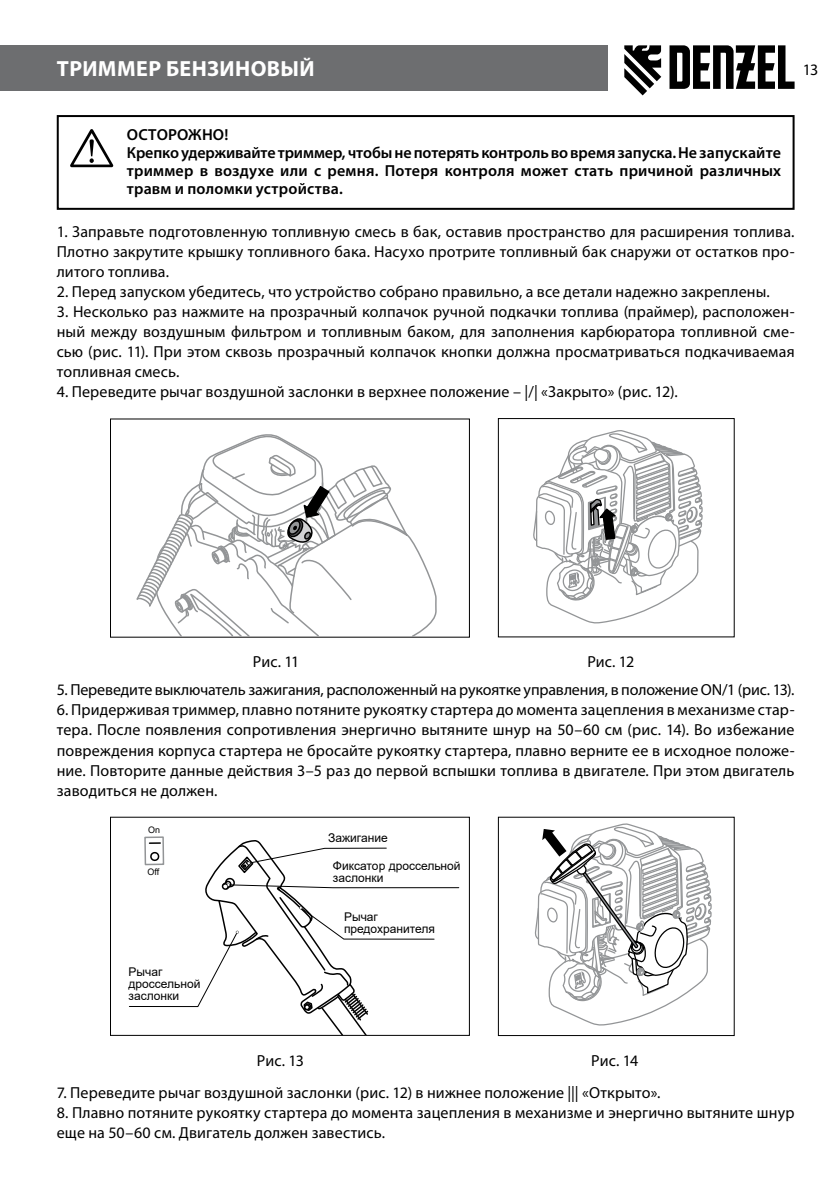
<style>
.page{position:relative;width:840px;height:1191px;background:#fff}
.page>*{position:absolute;margin:0;border:0;box-sizing:border-box;transform-origin:0 0}
.t1{font:700 22px "Myriad Pro";letter-spacing:.015em;color:#fff}
.t2{font:16px/20px "Myriad Pro";letter-spacing:.01em;color:#000;text-align:justify}
.t3{font:600 16px/18px "Myriad Pro";letter-spacing:.01em;color:#000}
.t4{font:16px "Myriad Pro";letter-spacing:-.01em;color:#000}
.t5{font:12px/12px "Arial";color:#000}
.t6{font:9px "Arial";color:#000}
</style>
<div class="page">
<div style="left:0;top:45px;width:607px;height:46px;background:#6d6e70"></div>
<svg style="left:624px;top:45px;width:37px;height:50px"></svg>
<svg style="left:669px;top:45px;width:125px;height:44px"></svg>
<svg style="left:70px;top:129px;width:43px;height:38px"></svg>
<div style="left:57px;top:115px;width:737px;height:95px;border:2px solid #000"></div>
<div style="left:497px;top:418px;width:237px;height:219px;border:1px solid #000"></div>
<svg style="left:531px;top:418px;width:172px;height:220px"></svg>
<svg style="left:135px;top:434px;width:302px;height:204px"></svg>
<div style="left:110px;top:816px;width:359px;height:220px;border:1px solid #000"></div>
<div style="left:497px;top:816px;width:237px;height:220px;border:1px solid #000"></div>
<svg style="left:128px;top:840px;width:331px;height:196px"></svg>
<div style="left:144px;top:836px;width:20px;height:29px;border:2px solid #939597"></div>
<svg style="left:533px;top:816px;width:178px;height:210px"></svg>
<h1 class="t1" style="left:57px;top:58px;width:259px">ТРИММЕР БЕНЗИНОВЫЙ</h1>
<p class="t2" style="left:802px;top:61px;width:17px">13</p>
<p class="t3" style="left:127px;top:127px;width:655px">ОСТОРОЖНО!<br>Крепко удерживайте триммер, чтобы не потерять контроль во время запуска. Не запускайте триммер в воздухе или с ремня. Потеря контроля может стать причиной различных травм и поломки устройства.</p>
<p class="t2" style="left:57px;top:222px;width:739px">1. Заправьте подготовленную топливную смесь в бак, оставив пространство для расширения топлива.<br>Плотно закрутите крышку топливного бака. Насухо протрите топливный бак снаружи от остатков про&shy;литого топлива.</p>
<p class="t2" style="left:57px;top:282px;width:714px">2. Перед запуском убедитесь, что устройство собрано правильно, а все детали надежно закреплены.</p>
<p class="t2" style="left:57px;top:302px;width:739px">3. Несколько раз нажмите на прозрачный колпачок ручной подкачки топлива (праймер), расположен&shy;ный между воздушным фильтром и топливным баком, для заполнения карбюратора топливной сме&shy;сью (рис. 11). При этом сквозь прозрачный колпачок кнопки должна просматриваться подкачиваемая топливная смесь.</p>
<p class="t2" style="left:57px;top:382px;width:622px">4. Переведите рычаг воздушной заслонки в верхнее положение – |/| «Закрыто» (рис. 12).</p>
<p class="t2" style="left:253px;top:652px;width:48px">Рис. 11</p>
<p class="t2" style="left:587px;top:652px;width:48px">Рис. 12</p>
<p class="t4" style="left:57px;top:682px;width:739px">5. Переведите выключатель зажигания, расположенный на рукоятке управления, в положение ОN/1 (рис. 13).</p>
<p class="t2" style="left:57px;top:701px;width:739px">6. Придерживая триммер, плавно потяните рукоятку стартера до момента зацепления в механизме стар&shy;тера. После появления сопротивления энергично вытяните шнур на 50–60 см (рис. 14). Во избежание повреждения корпуса стартера не бросайте рукоятку стартера, плавно верните ее в исходное положе&shy;ние. Повторите данные действия 3–5 раз до первой вспышки топлива в двигателе. При этом двигатель заводиться не должен.</p>
<p class="t6" style="left:148px;top:825px;width:13px">On</p>
<p class="t6" style="left:147px;top:866px;width:13px">Off</p>
<p class="t5" style="left:128px;top:965px;width:73px">Рычаг дроссельной заслонки</p>
<p class="t5" style="left:328px;top:832px;width:61px">Зажигание</p>
<p class="t5" style="left:333px;top:859px;width:129px">Фиксатор дроссельной заслонки</p>
<p class="t5" style="left:344px;top:911px;width:92px">Рычаг предохранителя</p>
<p class="t2" style="left:257px;top:1052px;width:49px">Рис. 13</p>
<p class="t2" style="left:591px;top:1052px;width:49px">Рис. 14</p>
<p class="t2" style="left:57px;top:1083px;width:605px">7. Переведите рычаг воздушной заслонки (рис. 12) в нижнее положение ||| «Открыто».</p>
<p class="t2" style="left:57px;top:1103px;width:739px">8. Плавно потяните рукоятку стартера до момента зацепления в механизме и энергично вытяните шнур еще на 50–60 см. Двигатель должен завестись.</p>
</div>
